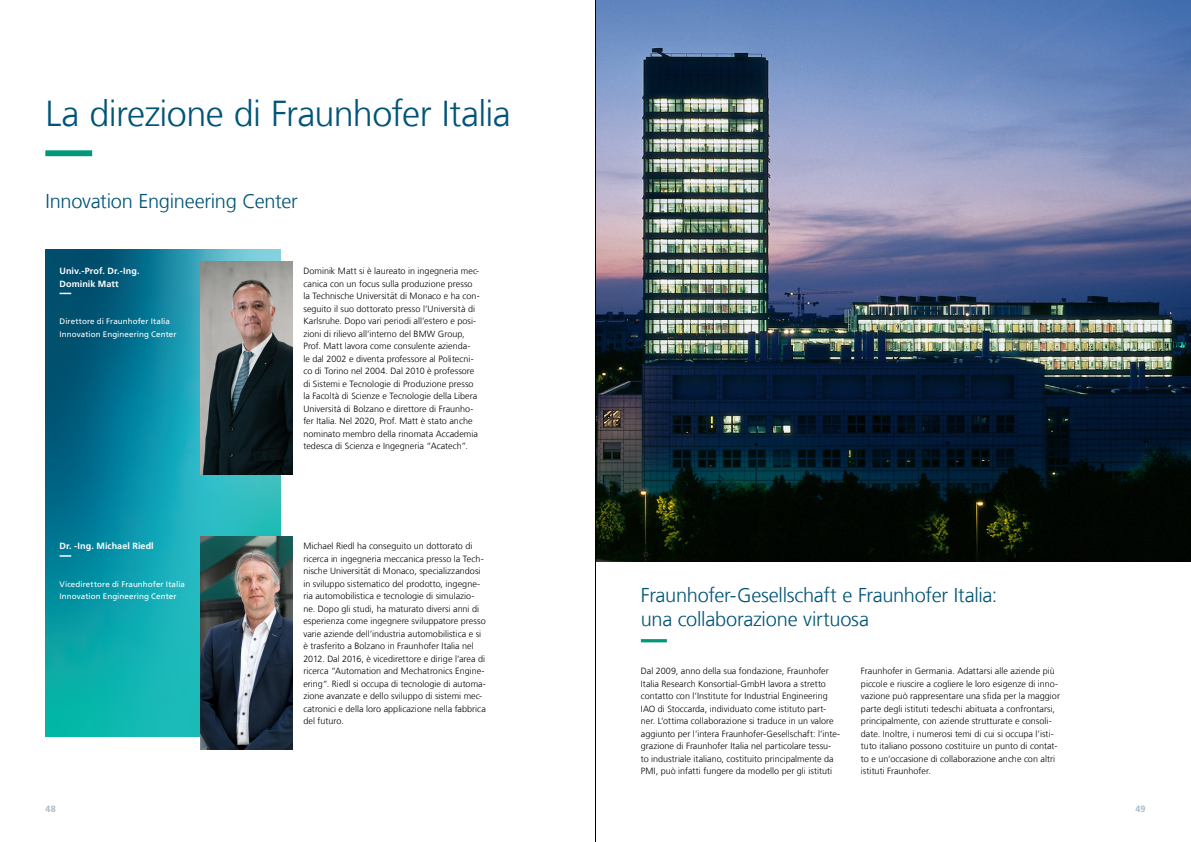
<style>
.page{position:relative;width:1191px;height:842px;background:#fff}
.page>*{position:absolute;margin:0;border:0;box-sizing:border-box;transform-origin:0 0}
.Ueberschrift_36_43_2{font:300 36px "Frutiger LT Com";letter-spacing:-.02em;color:#005478}
.Ueberschrift_20_24_b{font:300 20px/24px "Frutiger LT Com";letter-spacing:-.015em;color:#005478}
.Ueberschrift_Kat2_20{font:300 20px "Frutiger LT Com";letter-spacing:-.015em;color:#005478}
.Fliesstext_9_12_5_sc{font:300 9px/12.5px "Frutiger LT Com";color:#000}
.Infokasten_klein_Ube{font:700 9px/12.5px "Frutiger LT Com";letter-spacing:.01em;color:#fff}
.t1{font:700 9px "Frutiger LT Com";color:#a5bcca}
.Infokasten_klein_Fli{font:8px "Frutiger LT Com";letter-spacing:.01em;color:#fff}
</style>
<div class="page">
<svg style="left:641px;top:639px;width:26px;height:3px"></svg>
<svg style="left:45px;top:249px;width:236px;height:488px;background:#1091a2"></svg>
<img style="left:201px;top:537px;width:91px;height:212px">
<img style="left:201px;top:262px;width:91px;height:212px">
<svg style="left:45px;top:150px;width:48px;height:6px"></svg>
<svg style="left:60px;top:293px;width:131px;height:1px"></svg>
<svg style="left:60px;top:555px;width:131px;height:2px"></svg>
<img style="left:596px;top:0;width:595px;height:561px">
<hr style="left:595px;top:0;width:1px;height:842px;background:#000">
<p class="Ueberschrift_36_43_2" style="left:45px;top:93px;width:467px">La direzione di Fraunhofer Italia</p>
<p class="Ueberschrift_Kat2_20" style="left:45px;top:190px;width:254px">Innovation Engineering Center</p>
<p class="Infokasten_klein_Ube" style="left:60px;top:265px;width:80px">Univ.-Prof. Dr.-Ing.<br>Dominik Matt</p>
<p class="Infokasten_klein_Fli" style="left:60px;top:317px;width:112px">Direttore di Fraunhofer Italia</p>
<p class="Infokasten_klein_Fli" style="left:60px;top:329px;width:119px">Innovation Engineering Center</p>
<p class="Infokasten_klein_Ube" style="left:60px;top:540px;width:96px">Dr. -Ing. Michael Riedl</p>
<p class="Infokasten_klein_Fli" style="left:60px;top:579px;width:127px">Vicedirettore di Fraunhofer Italia</p>
<p class="Infokasten_klein_Fli" style="left:60px;top:592px;width:119px">Innovation Engineering Center</p>
<p class="Fliesstext_9_12_5_sc" style="left:303px;top:265px;width:178px">Dominik Matt si è laureato in ingegneria mec&shy;canica con un focus sulla produzione presso la Technische Universität di Monaco e ha con&shy;seguito il suo dottorato presso l’Università di Karlsruhe. Dopo vari periodi all’estero e posi&shy;zioni di rilievo all’interno del BMW Group, Prof. Matt lavora come consulente azienda-<br>le dal 2002 e diventa professore al Politecni&shy;co di Torino nel 2004. Dal 2010 è professore di Sistemi e Tecnologie di Produzione presso la Facoltà di Scienze e Tecnologie della Libera Università di Bolzano e direttore di Fraunho&shy;fer Italia. Nel 2020, Prof. Matt è stato anche nominato membro della rinomata Accademia tedesca di Scienza e Ingegneria “Acatech”.</p>
<p class="Fliesstext_9_12_5_sc" style="left:303px;top:540px;width:184px">Michael Riedl ha conseguito un dottorato di ricerca in ingegneria meccanica presso la Tech&shy;nische Universität di Monaco, specializzandosi in sviluppo sistematico del prodotto, ingegne&shy;ria automobilistica e tecnologie di simulazio&shy;ne. Dopo gli studi, ha maturato diversi anni di esperienza come ingegnere sviluppatore presso varie aziende dell’industria automobilistica e si è trasferito a Bolzano in Fraunhofer Italia nel 2012. Dal 2016, è vicedirettore e dirige l’area di ricerca “Automation and Mechatronics Engine&shy;ering“. Riedl si occupa di tecnologie di automa&shy;zione avanzate e dello sviluppo di sistemi mec&shy;catronici e della loro applicazione nella fabbrica del futuro.</p>
<p class="Ueberschrift_20_24_b" style="left:641px;top:583px;width:358px">Fraunhofer-Gesellschaft e Fraunhofer Italia: una collaborazione virtuosa</p>
<p class="Fliesstext_9_12_5_sc" style="left:641px;top:665px;width:201px">Dal 2009, anno della sua fondazione, Fraunhofer Italia Research Konsortial-GmbH lavora a stretto contatto con l’Institute for Industrial Engineering IAO di Stoccarda, individuato come istituto part&shy;ner. L‘ottima collaborazione si traduce in un valore aggiunto per l’intera Fraunhofer-Gesellschaft: l’inte&shy;grazione di Fraunhofer Italia nel particolare tessu&shy;to industriale italiano, costituito principalmente da PMI, può infatti fungere da modello per gli istituti</p>
<p class="Fliesstext_9_12_5_sc" style="left:861px;top:665px;width:200px">Fraunhofer in Germania. Adattarsi alle aziende più piccole e riuscire a cogliere le loro esigenze di inno&shy;vazione può rappresentare una sfida per la maggior parte degli istituti tedeschi abituata a confrontarsi, principalmente, con aziende strutturate e consoli&shy;date. Inoltre, i numerosi temi di cui si occupa l’isti&shy;tuto italiano possono costituire un punto di contat&shy;to e un’occasione di collaborazione anche con altri istituti Fraunhofer.</p>
<p class="t1" style="left:46px;top:803px;width:12px">48</p>
<p class="t1" style="left:1135px;top:803px;width:12px">49</p>
</div>
